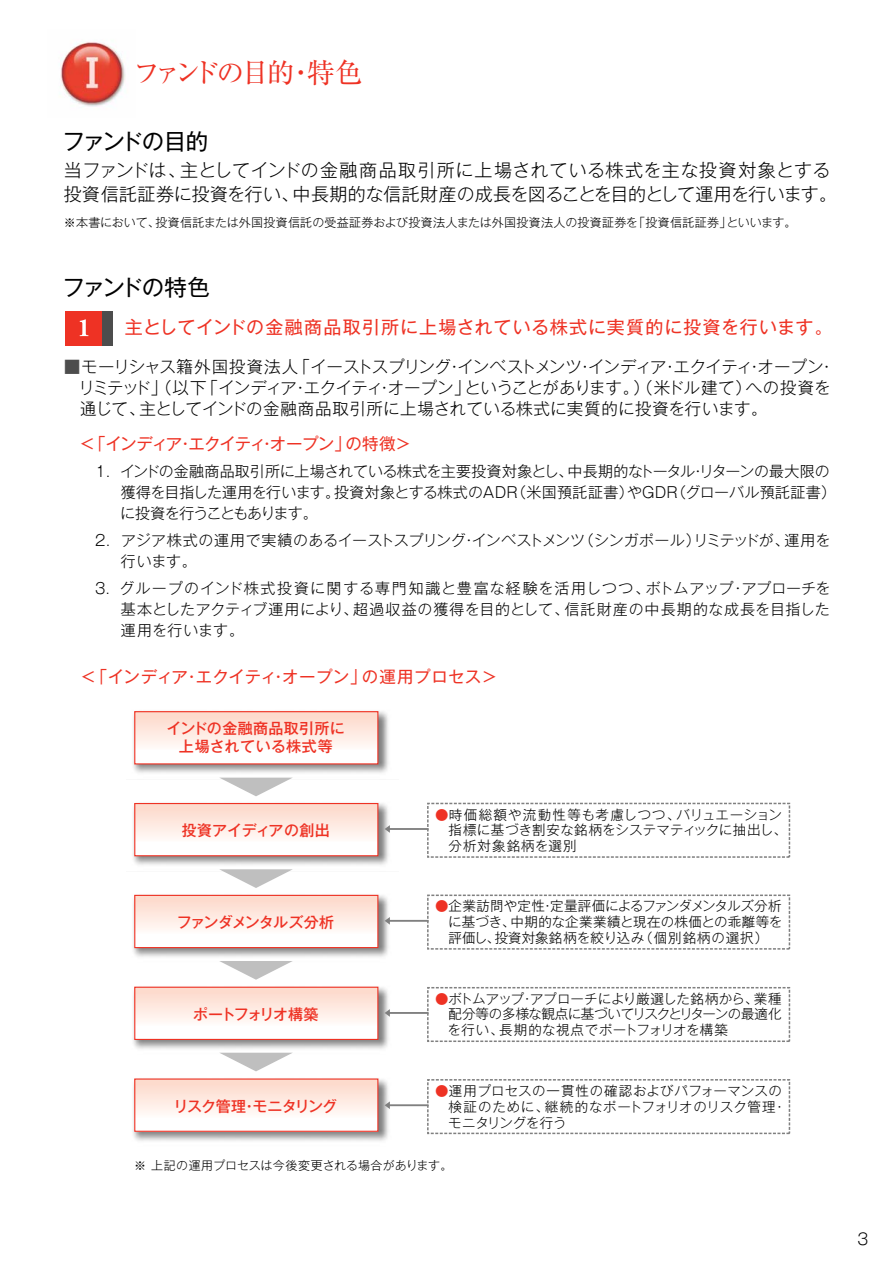
<style>
.page{position:relative;width:893px;height:1263px;background:#fff}
.page>*{position:absolute;margin:0;border:0;box-sizing:border-box;transform-origin:0 0}
.t1{font:27.75px "Ryumin";letter-spacing:-.115em;color:#ee3224}
.t2{font:22.5px "Gothic MB101";letter-spacing:-.08em;color:#000}
.t3{font:300 18px/24px "Gothic MB101";letter-spacing:.015em;color:#000}
.t4{font:18px "Gothic MB101";letter-spacing:.05em;color:#ee3224}
.t5{font:300 16.5px/21px "Gothic MB101";letter-spacing:-.02em;color:#000}
.t6{font:16.5px "Gothic MB101";letter-spacing:.015em;color:#ee3224}
.t7{font:16.5px "Gothic MB101";letter-spacing:-.055em;color:#ee3224}
.t8{font:300 15.75px "Gothic MB101";color:#000}
.t9{font:300 15px/21px "Gothic MB101";color:#000}
.t10{font:300 15px/21px "Gothic MB101";letter-spacing:-.025em;color:#000}
.t11{font:500 15px/18px "Gothic MB101";letter-spacing:.025em;color:#ee3224;text-align:center}
.t12{font:500 15px "Gothic MB101";letter-spacing:-.06em;color:#ee3224}
.t13{font:500 15px "Gothic MB101";letter-spacing:-.05em;color:#ee3224}
.t14{font:500 15px "Gothic MB101";color:#ee3224}
.t15{font:500 15px "Gothic MB101";letter-spacing:-.095em;color:#ee3224}
.t16{font:300 13.5px/15.8px "Gothic MB101";letter-spacing:.02em;color:#000;text-align:justify}
.t17{font:300 13.5px/15.8px "Gothic MB101";letter-spacing:.04em;color:#000}
.t18{font:300 12px "Gothic MB101";letter-spacing:.02em;color:#000}
.t19{font:300 12px "Gothic MB101";color:#000}
.s1{color:#4d4d4d}
.s2{color:#ee3224}
</style>
<div class="page">
<img style="left:60px;top:42px;width:66px;height:65px">
<div style="left:65px;top:311px;width:42px;height:34px;background:#ee3224"></div>
<div style="left:102px;top:311px;width:10px;height:34px;background:#4d4d4d"></div>
<svg style="left:80px;top:319px;width:8px;height:17px"></svg>
<img style="left:133px;top:711px;width:256px;height:67px">
<div style="left:135px;top:712px;width:243px;height:52px;background:linear-gradient(to bottom,#fdd8c9,#fff)"></div>
<div style="left:134px;top:711px;width:244px;height:53px;border:1px solid #ee3224"></div>
<img style="left:133px;top:802px;width:256px;height:63px">
<div style="left:135px;top:804px;width:243px;height:52px;background:linear-gradient(to bottom,#fdd8c9,#fff)"></div>
<div style="left:134px;top:803px;width:244px;height:53px;border:1px solid #ee3224"></div>
<img style="left:133px;top:894px;width:256px;height:63px">
<div style="left:135px;top:895px;width:243px;height:53px;background:linear-gradient(to bottom,#fdd8c8,#fff)"></div>
<div style="left:134px;top:895px;width:244px;height:53px;border:1px solid #ee3224"></div>
<img style="left:133px;top:986px;width:256px;height:67px">
<div style="left:135px;top:987px;width:243px;height:52px;background:linear-gradient(to bottom,#fdd8c9,#fff)"></div>
<div style="left:134px;top:987px;width:244px;height:53px;border:1px solid #ee3224"></div>
<img style="left:133px;top:1078px;width:256px;height:63px">
<div style="left:135px;top:1079px;width:243px;height:52px;background:linear-gradient(to bottom,#fdd8c9,#fff)"></div>
<div style="left:134px;top:1078px;width:244px;height:54px;border:1px solid #ee3224"></div>
<svg style="left:220px;top:778px;width:72px;height:18px"></svg>
<svg style="left:219px;top:869px;width:74px;height:19px"></svg>
<svg style="left:219px;top:961px;width:74px;height:19px"></svg>
<svg style="left:220px;top:1053px;width:72px;height:18px"></svg>
<svg style="left:384px;top:825px;width:43px;height:8px"></svg>
<div style="left:427px;top:803px;width:363px;height:55px;border:2px dashed #808080"></div>
<svg style="left:384px;top:1101px;width:42px;height:8px"></svg>
<svg style="left:384px;top:1009px;width:42px;height:8px"></svg>
<svg style="left:384px;top:917px;width:42px;height:8px"></svg>
<svg style="left:426px;top:894px;width:365px;height:241px"></svg>
<h1 class="t1" style="left:133px;top:63px;width:232px">ファンドの目的・特色</h1>
<h2 class="t2" style="left:63px;top:133px;width:147px">ファンドの目的</h2>
<h3 class="t3" style="left:64px;top:161px;width:774px">当ファンドは、主としてインドの金融商品取引所に上場されている株式を主な投資対象とする投資信託証券に投資を行い、中長期的な信託財産の成長を図ることを目的として運用を行います。</h3>
<p class="t18" style="left:64px;top:218px;width:734px">※本書において、投資信託または外国投資信託の受益証券および投資法人または外国投資法人の投資証券を「投資信託証券」といいます。</p>
<h2 class="t2" style="left:63px;top:279px;width:149px">ファンドの特色</h2>
<h3 class="t4" style="left:125px;top:321px;width:709px">主としてインドの金融商品取引所に上場されている株式に実質的に投資を行います。</h3>
<p class="t5" style="left:79px;top:359px;width:758px;text-indent:-15px"><span class="s1">■</span>モーリシャス籍外国投資法人「イーストスプリング・インベストメンツ・インディア・エクイティ・オープン・リミテッド」（以下「インディア・エクイティ・オープン」ということがあります。）（米ドル建て）への投資を通じて、主としてインドの金融商品取引所に上場されている株式に実質的に投資を行います。</p>
<p class="t7" style="left:79px;top:438px;width:333px">＜「インディア・エクイティ・オープン」の特徴＞</p>
<p class="t10" style="left:120px;top:463px;width:717px;text-indent:-25px">1. インドの金融商品取引所に上場されている株式を主要投資対象とし、中長期的なトータル・リターンの最大限の獲得を目指した運用を行います。投資対象とする株式のＡＤＲ（米国預託証書）やＧＤＲ（グローバル預託証書）に投資を行うこともあります。</p>
<p class="t9" style="left:121px;top:532px;width:711px;text-indent:-26px">2. アジア株式の運用で実績のあるイーストスプリング・インベストメンツ（シンガポール）リミテッドが、運用を行います。</p>
<p class="t9" style="left:121px;top:580px;width:711px;text-align:justify;text-indent:-26px">3. グループのインド株式投資に関する専門知識と豊富な経験を活用しつつ、ボトムアップ・アプローチを基本としたアクティブ運用により、超過収益の獲得を目的として、信託財産の中長期的な成長を目指した運用を行います。</p>
<p class="t6" style="left:80px;top:671px;width:419px">＜「インディア・エクイティ・オープン」の運用プロセス＞</p>
<p class="t11" style="left:167px;top:721px;width:179px">インドの金融商品取引所に上場されている株式等</p>
<p class="t14" style="left:182px;top:825px;width:149px">投資アイディアの創出</p>
<p class="t13" style="left:177px;top:917px;width:159px">ファンダメンタルズ分析</p>
<p class="t15" style="left:193px;top:1008px;width:127px">ポートフォリオ構築</p>
<p class="t12" style="left:174px;top:1100px;width:165px">リスク管理・モニタリング</p>
<p class="t17" style="left:448px;top:808px;width:340px;text-indent:-14px"><span class="s2">●</span>時価総額や流動性等も考慮しつつ、バリュエーション指標に基づき割安な銘柄をシステマティックに抽出し、分析対象銘柄を選別</p>
<p class="t16" style="left:448px;top:900px;width:336px;text-indent:-13px"><span class="s2">●</span>企業訪問や定性・定量評価によるファンダメンタルズ分析に基づき、中期的な企業業績と現在の株価との乖離等を評価し、投資対象銘柄を絞り込み（個別銘柄の選択）</p>
<p class="t16" style="left:447px;top:992px;width:335px;text-indent:-13px"><span class="s2">●</span>ボトムアップ・アプローチにより厳選した銘柄から、業種配分等の多様な観点に基づいてリスクとリターンの最適化を行い、長期的な視点でポートフォリオを構築</p>
<p class="t16" style="left:448px;top:1085px;width:339px;text-align:left;text-indent:-13px"><span class="s2">●</span>運用プロセスの一貫性の確認およびパフォーマンスの検証のために、継続的なポートフォリオのリスク管理・モニタリングを行う</p>
<p class="t19" style="left:134px;top:1161px;width:320px">※ 上記の運用プロセスは今後変更される場合があります。</p>
<p class="t8" style="left:857px;top:1233px;width:12px">3</p>
</div>
